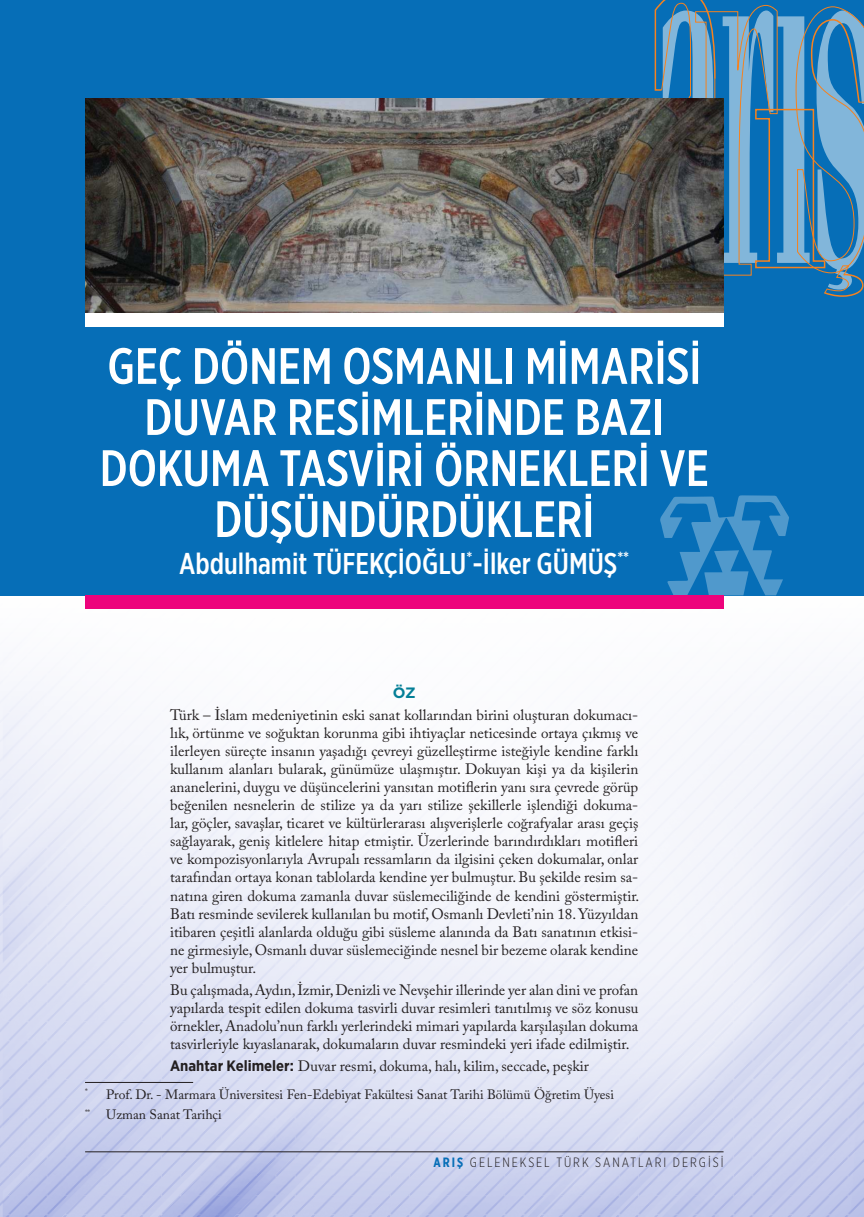
<style>
.page{position:relative;width:864px;height:1217px;background:#fff}
.page>*{position:absolute;margin:0;border:0;box-sizing:border-box;transform-origin:0 0}
.t1{font:500 51px/51px "Gotham X Narrow";color:#fff;text-align:center}
.t2{font:500 30px "Gotham X Narrow";color:#fff}
.t3{font:15px/18px "Adobe Caslon Pro";color:#231f20;text-align:justify}
.t4{font:700 15px "Gotham";color:#047f97}
.t5{font:13.5px/20.4px "Adobe Caslon Pro";color:#231f20}
.t6{font:300 13.5px "Gotham X Narrow";letter-spacing:.145em;color:#231f20}
.s1{font-family:"Gotham Narrow";font-weight:700}
.s2{font-weight:700;color:#066eb7}
</style>
<div class="page">
<img style="left:0;top:595px;width:863px;height:621px">
<div style="left:0;top:0;width:863px;height:595px;background:#066eb7"></div>
<svg style="left:654px;top:0;width:203px;height:297px"></svg>
<svg style="left:656px;top:5px;width:207px;height:289px"></svg>
<img style="left:85px;top:98px;width:638px;height:216px">
<div style="left:85px;top:314px;width:638px;height:13px;background:#fff"></div>
<hr style="left:85px;top:1081px;width:108px;height:1px;background:#231f20">
<svg style="left:660px;top:495px;width:128px;height:100px"></svg>
<div style="left:85px;top:595px;width:638px;height:13px;background:#ed037c"></div>
<hr style="left:85px;top:1151px;width:638px;height:1px;background:#231f20">
<h1 class="t1" style="left:100px;top:341px;width:610px">GEÇ DÖNEM OSMANLI MİMARİSİ<br>DUVAR RESİMLERİNDE BAZI<br>DOKUMA TASVİRİ ÖRNEKLERİ VE<br>DÜŞÜNDÜRDÜKLERİ</h1>
<h2 class="t2" style="left:179px;top:548px;width:451px">Abdulhamit TÜFEKÇİOĞLU<sup>*</sup>-İlker GÜMÜŞ<sup>**</sup></h2>
<p class="t4" style="left:392px;top:684px;width:24px">ÖZ</p>
<p class="t3" style="left:170px;top:706px;width:470px">Türk – İslam medeniyetinin eski sanat kollarından birini oluşturan dokumacı&shy;lık, örtünme ve soğuktan korunma gibi ihtiyaçlar neticesinde ortaya çıkmış ve ilerleyen süreçte insanın yaşadığı çevreyi güzelleştirme isteğiyle kendine farklı kullanım alanları bularak, günümüze ulaşmıştır. Dokuyan kişi ya da kişilerin ananelerini, duygu ve düşüncelerini yansıtan motiflerin yanı sıra çevrede görüp beğenilen nesnelerin de stilize ya da yarı stilize şekillerle işlendiği dokuma&shy;lar, göçler, savaşlar, ticaret ve kültürlerarası alışverişlerle coğrafyalar arası geçiş sağlayarak, geniş kitlelere hitap etmiştir. Üzerlerinde barındırdıkları motifleri ve kompozisyonlarıyla Avrupalı ressamların da ilgisini çeken dokumalar, onlar tarafından ortaya konan tablolarda kendine yer bulmuştur. Bu şekilde resim sa&shy;natına giren dokuma zamanla duvar süslemeciliğinde de kendini göstermiştir.<br>Batı resminde sevilerek kullanılan bu motif, Osmanlı Devleti’nin 18. Yüzyıldan itibaren çeşitli alanlarda olduğu gibi süsleme alanında da Batı sanatının etkisi&shy;ne girmesiyle, Osmanlı duvar süslemeciğinde nesnel bir bezeme olarak kendine yer bulmuştur.</p>
<p class="t3" style="left:170px;top:980px;width:469px">Bu çalışmada, Aydın, İzmir, Denizli ve Nevşehir illerinde yer alan dini ve profan yapılarda tespit edilen dokuma tasvirli duvar resimleri tanıtılmış ve söz konusu örnekler, Anadolu’nun farklı yerlerindeki mimari yapılarda karşılaşılan dokuma tasvirleriyle kıyaslanarak, dokumaların duvar resmindeki yeri ifade edilmiştir.</p>
<p class="t3" style="left:170px;top:1057px;width:420px"><span class="s1">Anahtar Kelimeler:</span> Duvar resmi, dokuma, halı, kilim, seccade, peşkir</p>
<p class="t5" style="left:85px;top:1083px;width:530px"><sup>*</sup> Prof. Dr. - Marmara Üniversitesi Fen-Edebiyat Fakültesi Sanat Tarihi Bölümü Öğretim Üyesi <sup>**</sup> Uzman Sanat Tarihçi</p>
<p class="t6" style="left:433px;top:1155px;width:291px"><span class="s2">ARIŞ</span> GELENEKSEL TÜRK SANATLARI DERGİSİ</p>
</div>
